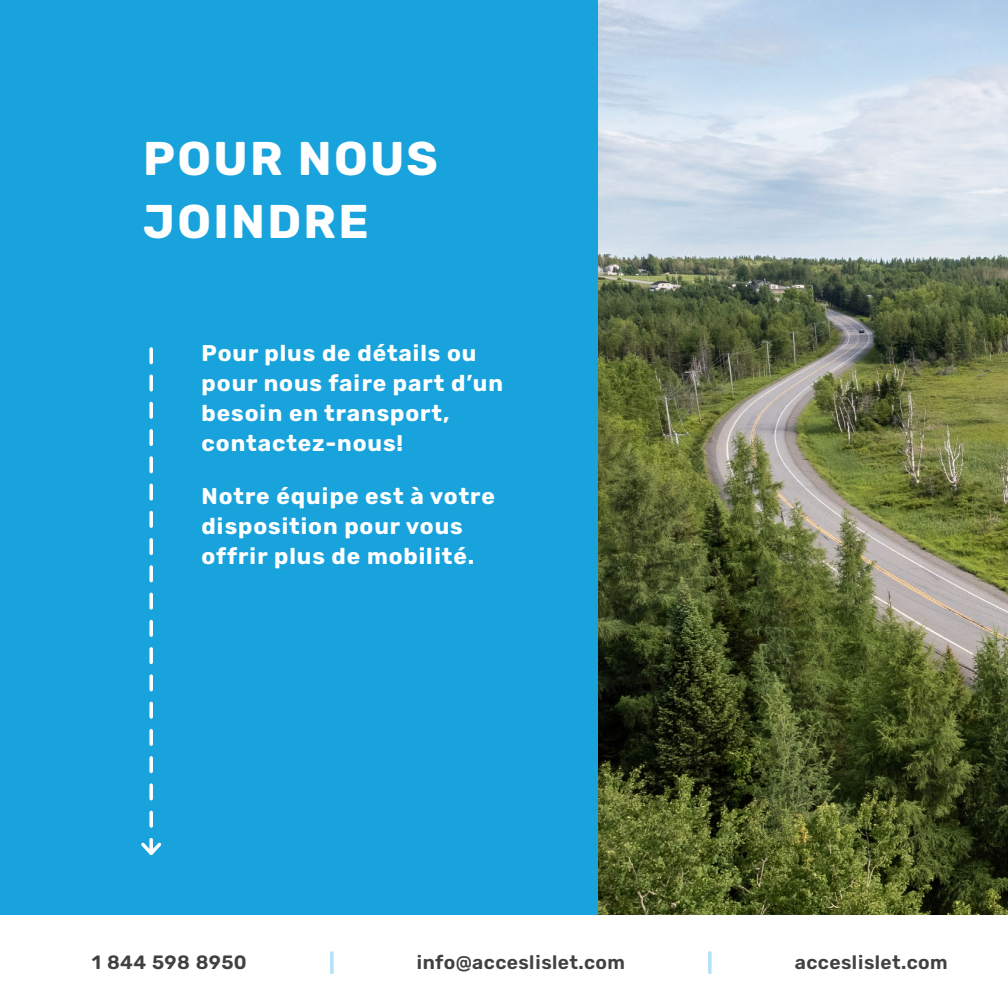
<style>
.page{position:relative;width:1008px;height:1008px;background:#19a3dd}
.page>*{position:absolute;margin:0;border:0;box-sizing:border-box;transform-origin:0 0}
.t1{font:700 47.25px/63px "Rubik";letter-spacing:.05em;color:#fff}
.t2{font:700 22.75px/29.8px "Rubik";letter-spacing:.04em;color:#fff}
.t3{font:600 19.25px "Rubik";letter-spacing:.02em;color:#414042}
.s1{color:#fff}
</style>
<div class="page">
<img style="left:598px;top:0;width:410px;height:916px">
<div style="left:0;top:916px;width:1008px;height:92px;background:#fff"></div>
<svg style="left:708px;top:953px;width:4px;height:19px"></svg>
<svg style="left:330px;top:953px;width:4px;height:19px"></svg>
<svg style="left:141px;top:349px;width:21px;height:506px"></svg>
<h1 class="t1" style="left:143px;top:129px;width:296px">POUR NOUS<br>JOINDRE</h1>
<p class="t2" style="left:202px;top:339px;width:303px">Pour plus de détails ou pour nous faire part d’un besoin en transport, contactez-nous!</p>
<p class="t2" style="left:202px;top:482px;width:295px">Notre équipe est à votre disposition pour vous offrir plus de mobilité.</p>
<p class="t3" style="left:92px;top:952px;width:156px">1<span class="s1">.</span>844<span class="s1">.</span>598<span class="s1">.</span>8950</p>
<p class="t3" style="left:417px;top:952px;width:210px">info@acceslislet.com</p>
<p class="t3" style="left:795px;top:952px;width:154px">acceslislet.com</p>
</div>
